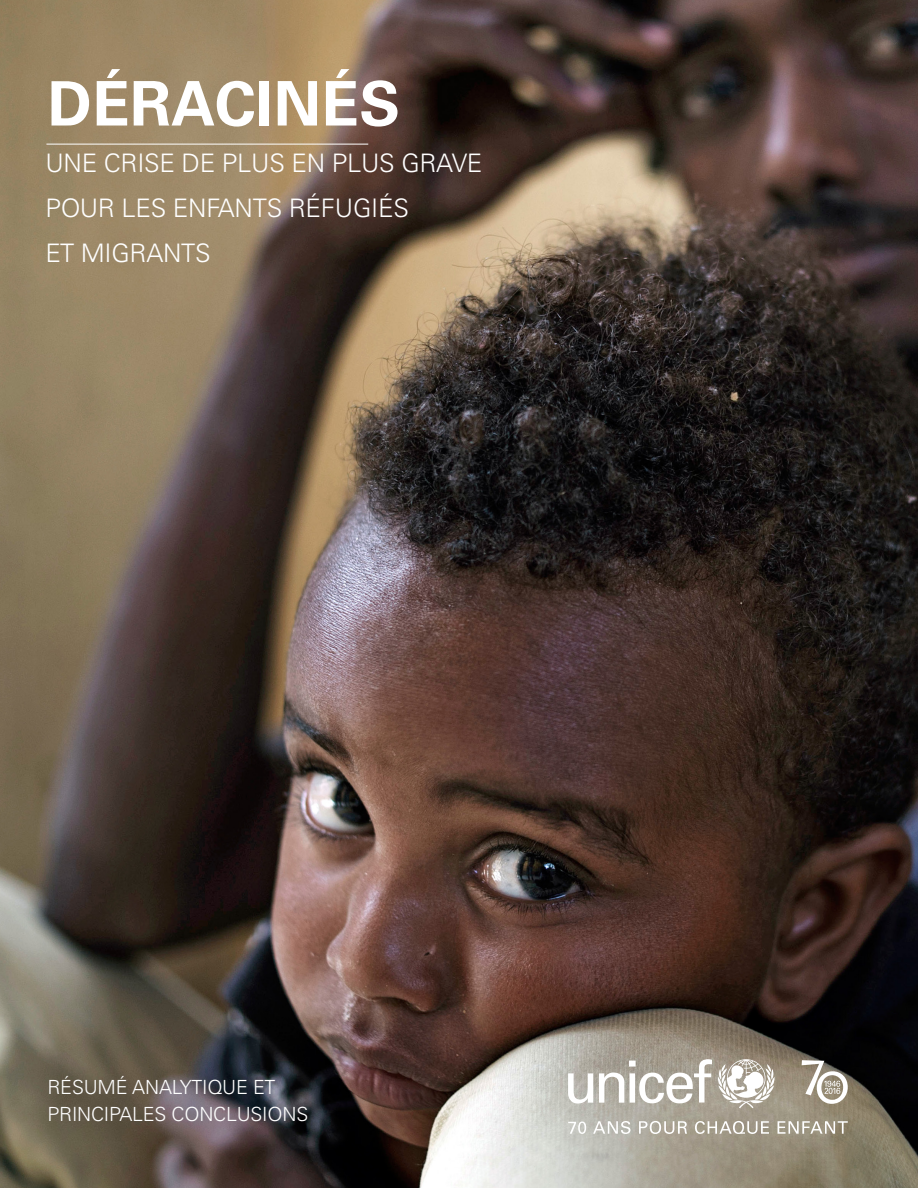
<style>
.page{position:relative;width:918px;height:1188px;background:#fff}
.page>*{position:absolute;margin:0;border:0;box-sizing:border-box;transform-origin:0 0}
.t1{font:700 61.5px "Univers LT Std";letter-spacing:.005em;color:#fff}
.t2{font:300 25.5px/45px "Univers LT Std";letter-spacing:-.01em;color:#fff}
.t3{font:300 19.5px/27px "Univers LT Std";letter-spacing:-.01em;color:#fff}
</style>
<div class="page">
<img style="left:0;top:0;width:918px;height:1188px">
<hr style="left:46px;top:144px;width:322px;height:1px;background:#fff">
<svg style="left:718px;top:1059px;width:57px;height:49px"></svg>
<svg style="left:568px;top:1073px;width:25px;height:31px"></svg>
<svg style="left:599px;top:1059px;width:113px;height:44px"></svg>
<svg style="left:568px;top:1122px;width:18px;height:12px"></svg>
<svg style="left:593px;top:1121px;width:38px;height:13px"></svg>
<svg style="left:639px;top:1121px;width:48px;height:13px"></svg>
<svg style="left:695px;top:1121px;width:74px;height:13px"></svg>
<svg style="left:778px;top:1121px;width:70px;height:13px"></svg>
<svg style="left:802px;top:1060px;width:46px;height:44px"></svg>
<h1 class="t1" style="left:48px;top:68px;width:354px">DÉRACINÉS</h1>
<p class="t2" style="left:45px;top:140px;width:439px">UNE CRISE DE PLUS EN PLUS GRAVE<br>POUR LES ENFANTS RÉFUGIÉS<br>ET MIGRANTS</p>
<p class="t3" style="left:48px;top:1074px;width:262px">RÉSUMÉ ANALYTIQUE ET<br>PRINCIPALES CONCLUSIONS</p>
</div>
